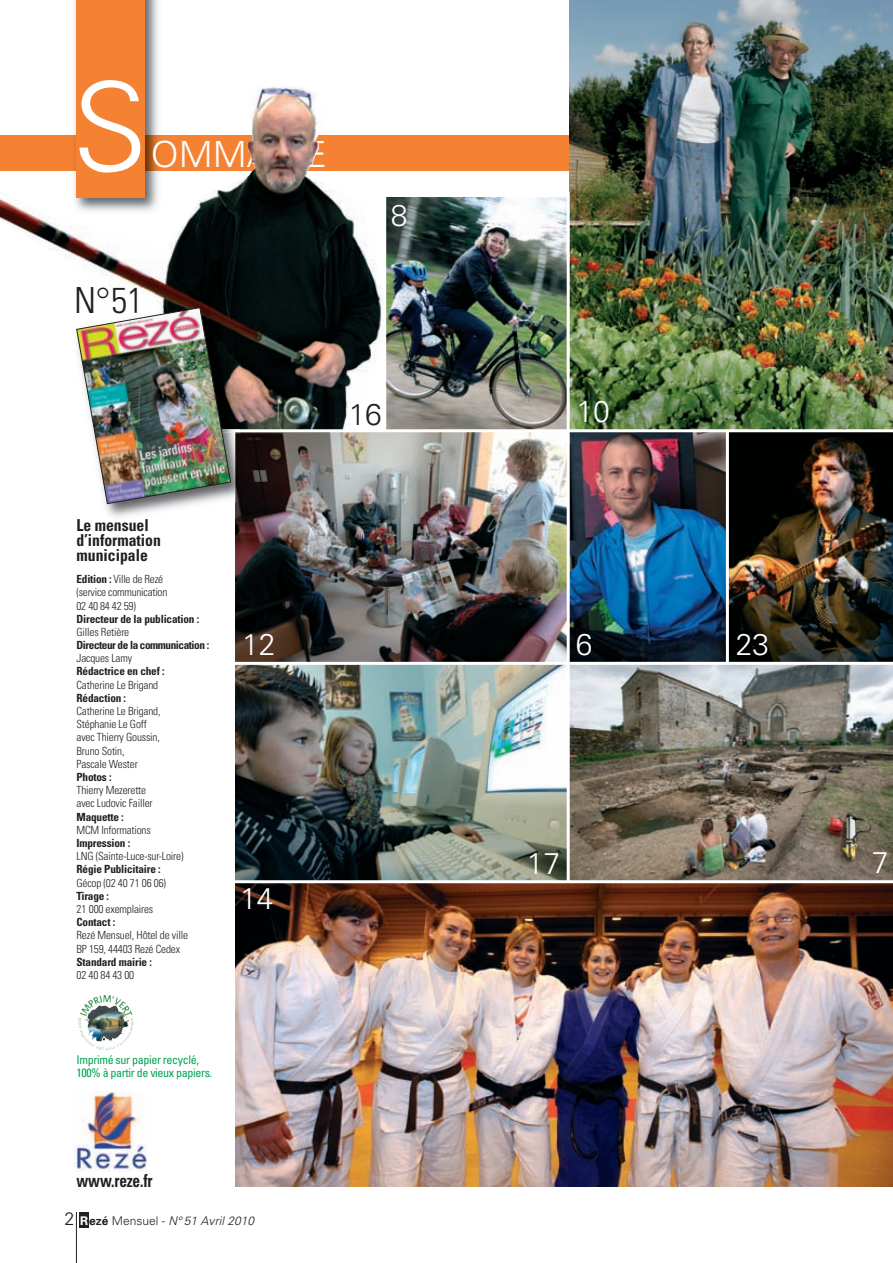
<style>
.page{position:relative;width:893px;height:1263px;background:#fff}
.page>*{position:absolute;margin:0;border:0;box-sizing:border-box;transform-origin:0 0}
.t1{font:300 123px "Univers";color:#fff}
.t2{font:300 36px "Univers";color:#fff}
.t3{font:300 condensed 36px "Univers";color:#231f20}
.t4{font:300 30px "Univers";color:#fff}
.t5{font:300 30px "Univers";color:#231f20}
.t6{font:700 condensed 18px "Univers";letter-spacing:-.01em;color:#231f20;scale:.85 1}
.t7{font:700 condensed 16.5px/15px "Univers";color:#231f20;scale:.95 1}
.t8{font:condensed 12px/13.5px "Univers";letter-spacing:-.03em;color:#00a54f}
.t9{font:italic 300 12px "Univers";letter-spacing:.005em;color:#231f20}
.t10{font:300 condensed 11.25px/13.2px "Univers";letter-spacing:-.015em;color:#231f20}
.t11{font:700 condensed 11.25px "Univers";letter-spacing:-.015em;color:#231f20}
.t12{font:700 condensed 11.25px "Univers";letter-spacing:-.04em;color:#231f20}
.s1{font-weight:700}
.s2{font-style:normal;font-size:18px}
.s3{font-weight:700;font-style:normal;color:#fff}
.s4{font-weight:700;font-style:normal}
.s5{font-style:normal}
</style>
<div class="page">
<div style="left:0;top:136px;width:893px;height:35px;background:#f48232"></div>
<img style="left:74px;top:0;width:84px;height:87px">
<div style="left:77px;top:0;width:68px;height:198px;background:#f48232"></div>
<div style="left:79px;top:1212px;width:10px;height:15px;background:#231f20"></div>
<hr style="left:76px;top:1212px;width:1px;height:51px;background:#231f20">
<img style="left:236px;top:665px;width:657px;height:521px">
<img style="left:570px;top:0;width:323px;height:429px">
<img style="left:236px;top:432px;width:490px;height:230px">
<img style="left:386px;top:198px;width:181px;height:231px">
<hr style="left:212px;top:880px;width:681px;height:3px;background:#fff">
<hr style="left:567px;top:192px;width:3px;height:690px;background:#fff">
<img style="left:74px;top:1092px;width:73px;height:79px">
<img style="left:87px;top:1005px;width:45px;height:35px">
<img style="left:0;top:87px;width:384px;height:342px">
<img style="left:729px;top:432px;width:164px;height:230px">
<img style="left:68px;top:321px;width:168px;height:205px">
<img style="left:236px;top:432px;width:16px;height:70px">
<img style="left:102px;top:521px;width:19px;height:5px">
<img style="left:89px;top:298px;width:151px;height:131px">
<img style="left:231px;top:429px;width:10px;height:3px">
<img style="left:76px;top:307px;width:155px;height:197px">
<h1 class="t1" style="left:72px;top:82px;width:77px">S</h1>
<h2 class="t2" style="left:151px;top:141px;width:177px">OMMAIRE</h2>
<h2 class="t3" style="left:74px;top:287px;width:71px">N°51</h2>
<h3 class="t4" style="left:391px;top:204px;width:18px">8</h3>
<h3 class="t5" style="left:349px;top:403px;width:35px">16</h3>
<h3 class="t7" style="left:77px;top:519px;width:90px">Le mensuel d’information municipale</h3>
<p class="t10" style="left:77px;top:573px;width:92px"><span class="s1">Edition :</span> Ville de Rezé (service communication<br>02 40 84 42 59)</p>
<p class="t11" style="left:77px;top:614px;width:124px">Directeur de la publication :</p>
<p class="t10" style="left:77px;top:626px;width:54px">Gilles Retière</p>
<p class="t12" style="left:77px;top:641px;width:134px">Directeur de la communication :</p>
<p class="t10" style="left:77px;top:653px;width:57px">Jacques Lamy</p>
<p class="t11" style="left:77px;top:667px;width:89px">Rédactrice en chef :</p>
<p class="t10" style="left:77px;top:679px;width:83px">Catherine Le Brigand</p>
<p class="t11" style="left:77px;top:694px;width:51px">Rédaction :</p>
<p class="t10" style="left:77px;top:705px;width:86px">Catherine Le Brigand,<br>Stéphanie Le Goff avec Thierry Goussin,<br>Bruno Sotin,<br>Pascale Wester</p>
<p class="t11" style="left:77px;top:773px;width:37px">Photos :</p>
<p class="t10" style="left:77px;top:785px;width:78px">Thierry Mezerette avec Ludovic Failler</p>
<p class="t11" style="left:77px;top:812px;width:49px">Maquette :</p>
<p class="t10" style="left:77px;top:824px;width:76px">MCM Informations</p>
<p class="t11" style="left:77px;top:839px;width:55px">Impression :</p>
<p class="t10" style="left:77px;top:851px;width:108px">LNG (Sainte-Luce-sur-Loire)</p>
<p class="t11" style="left:77px;top:865px;width:86px">Régie Publicitaire :</p>
<p class="t10" style="left:77px;top:877px;width:91px">Gécop (02 40 71 06 06)</p>
<p class="t11" style="left:77px;top:892px;width:34px">Tirage :</p>
<p class="t10" style="left:77px;top:903px;width:78px">21 000 exemplaires</p>
<p class="t11" style="left:77px;top:918px;width:40px">Contact :</p>
<p class="t10" style="left:77px;top:930px;width:113px">Rezé Mensuel, Hôtel de ville<br>BP 159, 44403 Rezé Cedex</p>
<p class="t11" style="left:77px;top:958px;width:77px">Standard mairie :</p>
<p class="t10" style="left:77px;top:969px;width:59px">02 40 84 43 00</p>
<p class="t8" style="left:77px;top:1054px;width:137px">Imprimé sur papier recyclé,<br>100% à partir de vieux papiers.</p>
<h3 class="t4" style="left:242px;top:633px;width:35px">12</h3>
<h3 class="t4" style="left:240px;top:887px;width:35px">14</h3>
<h3 class="t6" style="left:77px;top:1174px;width:91px">www.reze.fr</h3>
<p class="t9" style="left:64px;top:1217px;width:191px"><span class="s2">2</span> <span class="s3">R</span><span class="s4">ezé</span> <span class="s5">Mensuel -</span> N° 51 Avril 2010</p>
<h3 class="t4" style="left:577px;top:400px;width:35px">10</h3>
<h3 class="t4" style="left:576px;top:633px;width:18px">6</h3>
<h3 class="t4" style="left:736px;top:633px;width:35px">23</h3>
<h3 class="t4" style="left:527px;top:853px;width:35px">17</h3>
<h3 class="t4" style="left:872px;top:852px;width:18px">7</h3>
</div>
